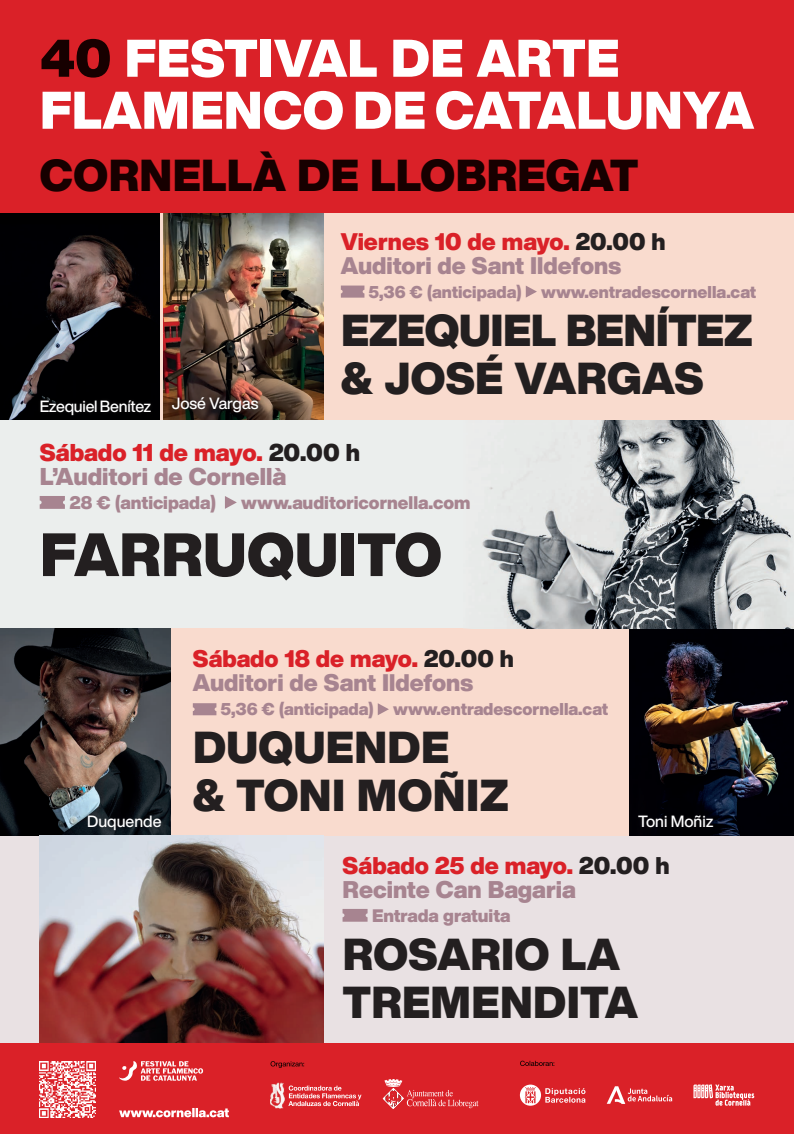
<style>
.page{position:relative;width:794px;height:1134px;background:#fff}
.page>*{position:absolute;margin:0;border:0;box-sizing:border-box;transform-origin:0 0}
.t1{font:900 60px "Helvetica Now Display";letter-spacing:.01em;color:#231f20}
.t2{font:900 52px "Helvetica Now Display";letter-spacing:.01em;color:#fff}
.t3{font:900 44px/48px "Helvetica Now Display";letter-spacing:.01em;color:#231f20}
.t4{font:900 44px "Helvetica Now Display";letter-spacing:.01em;color:#170000}
.t5{font:900 44px "Helvetica Now Display";letter-spacing:-.01em;color:#231f20}
.t6{font:900 23.92px "Helvetica Now Display";color:#da2128}
.t7{font:900 23.92px "Helvetica Now Display";color:#a78490}
.t8{font:900 23.76px "Helvetica Now Display";color:#da2128}
.t9{font:900 23.76px "Helvetica Now Display";color:#a78490}
.t10{font:900 23.6px "Helvetica Now Display";color:#a78490}
.t11{font:900 23.6px "Helvetica Now Display";color:#da2128}
.t12{font:900 17.96px "Helvetica Now Display";color:#a78490}
.t13{font:900 17.8px "Helvetica Now Display";color:#a78490}
.t14{font:900 16.8px "Helvetica Now Display";color:#a78490}
.t15{font:500 16px "Helvetica Now Display";letter-spacing:-.005em;color:#fff}
.s1{color:#170000}
.s2{color:#231f20}
</style>
<div class="page">
<div style="left:0;top:836px;width:794px;height:207px;background:#e9e1e3"></div>
<div style="left:0;top:0;width:794px;height:213px;background:#da2128"></div>
<div style="left:0;top:213px;width:794px;height:208px;background:#f9dbce"></div>
<div style="left:0;top:628px;width:794px;height:208px;background:#f9dbce"></div>
<img style="left:163px;top:213px;width:160px;height:208px">
<img style="left:629px;top:628px;width:165px;height:208px">
<img style="left:0;top:213px;width:160px;height:208px">
<img style="left:0;top:628px;width:170px;height:208px">
<img style="left:40px;top:836px;width:283px;height:207px">
<div style="left:0;top:1043px;width:794px;height:91px;background:#da2128"></div>
<svg style="left:119px;top:1061px;width:84px;height:20px"></svg>
<svg style="left:383px;top:1079px;width:95px;height:30px"></svg>
<svg style="left:270px;top:1061px;width:34px;height:7px"></svg>
<svg style="left:288px;top:1085px;width:73px;height:21px"></svg>
<img style="left:270px;top:1082px;width:14px;height:26px">
<svg style="left:119px;top:1108px;width:110px;height:9px"></svg>
<svg style="left:520px;top:1084px;width:65px;height:22px"></svg>
<svg style="left:520px;top:1061px;width:34px;height:5px"></svg>
<svg style="left:693px;top:1084px;width:61px;height:22px"></svg>
<svg style="left:606px;top:1086px;width:66px;height:18px"></svg>
<svg style="left:341px;top:286px;width:23px;height:12px"></svg>
<svg style="left:526px;top:286px;width:11px;height:12px"></svg>
<svg style="left:193px;top:703px;width:23px;height:12px"></svg>
<svg style="left:378px;top:703px;width:11px;height:12px"></svg>
<svg style="left:342px;top:909px;width:25px;height:13px"></svg>
<div style="left:37px;top:397px;width:117px;height:22px;background:#030304"></div>
<div style="left:85px;top:812px;width:80px;height:22px;background:#231f20;opacity:.5"></div>
<div style="left:169px;top:393px;width:93px;height:23px;background:#231f20;opacity:.5"></div>
<div style="left:635px;top:812px;width:81px;height:19px;background:#040307"></div>
<div style="left:0;top:421px;width:794px;height:207px;background:#ebeeed"></div>
<img style="left:482px;top:421px;width:312px;height:207px">
<svg style="left:40px;top:496px;width:25px;height:13px"></svg>
<svg style="left:225px;top:496px;width:12px;height:13px"></svg>
<img style="left:40px;top:1061px;width:56px;height:56px">
<p class="t2" style="left:40px;top:22px;width:581px"><span class="s1">40</span> FESTIVAL DE ARTE</p>
<p class="t2" style="left:40px;top:74px;width:715px">FLAMENCO DE CATALUNYA</p>
<p class="t4" style="left:40px;top:144px;width:600px">CORNELLÀ DE LLOBREGAT</p>
<p class="t15" style="left:40px;top:395px;width:113px">Ezequiel Benítez</p>
<p class="t15" style="left:172px;top:392px;width:88px">José Vargas</p>
<p class="t11" style="left:341px;top:225px;width:326px">Viernes 10 de mayo. <span class="s2">20.00 h</span></p>
<p class="t10" style="left:341px;top:249px;width:282px">Auditori de Sant Ildefons</p>
<p class="t14" style="left:369px;top:280px;width:389px">5,36 € (anticipada) www.entradescornella.cat</p>
<p class="t5" style="left:341px;top:299px;width:413px">EZEQUIEL BENÍTEZ</p>
<p class="t3" style="left:341px;top:354px;width:364px">&amp; JOSÉ VARGAS</p>
<p class="t6" style="left:40px;top:436px;width:322px">Sábado 11 de mayo. <span class="s2">20.00 h</span></p>
<p class="t7" style="left:40px;top:460px;width:248px">L’Auditori de Cornellà</p>
<p class="t12" style="left:69px;top:490px;width:148px">28 € (anticipada)</p>
<p class="t12" style="left:241px;top:490px;width:231px">www.auditoricornella.com</p>
<p class="t1" style="left:40px;top:513px;width:403px">FARRUQUITO</p>
<p class="t15" style="left:87px;top:810px;width:76px">Duquende</p>
<p class="t11" style="left:193px;top:642px;width:322px">Sábado 18 de mayo. <span class="s2">20.00 h</span></p>
<p class="t10" style="left:193px;top:666px;width:282px">Auditori de Sant Ildefons</p>
<p class="t14" style="left:221px;top:698px;width:389px">5,36 € (anticipada) www.entradescornella.cat</p>
<p class="t3" style="left:193px;top:724px;width:257px">DUQUENDE</p>
<p class="t3" style="left:193px;top:772px;width:317px">&amp; TONI MOÑIZ</p>
<p class="t15" style="left:638px;top:810px;width:77px">Toni Moñiz</p>
<p class="t8" style="left:342px;top:849px;width:328px">Sábado 25 de mayo. <span class="s2">20.00 h</span></p>
<p class="t9" style="left:342px;top:873px;width:235px">Recinte Can Bagaria</p>
<p class="t13" style="left:372px;top:903px;width:140px">Entrada gratuita</p>
<p class="t3" style="left:343px;top:930px;width:296px">ROSARIO LA<br>TREMENDITA</p>
</div>
